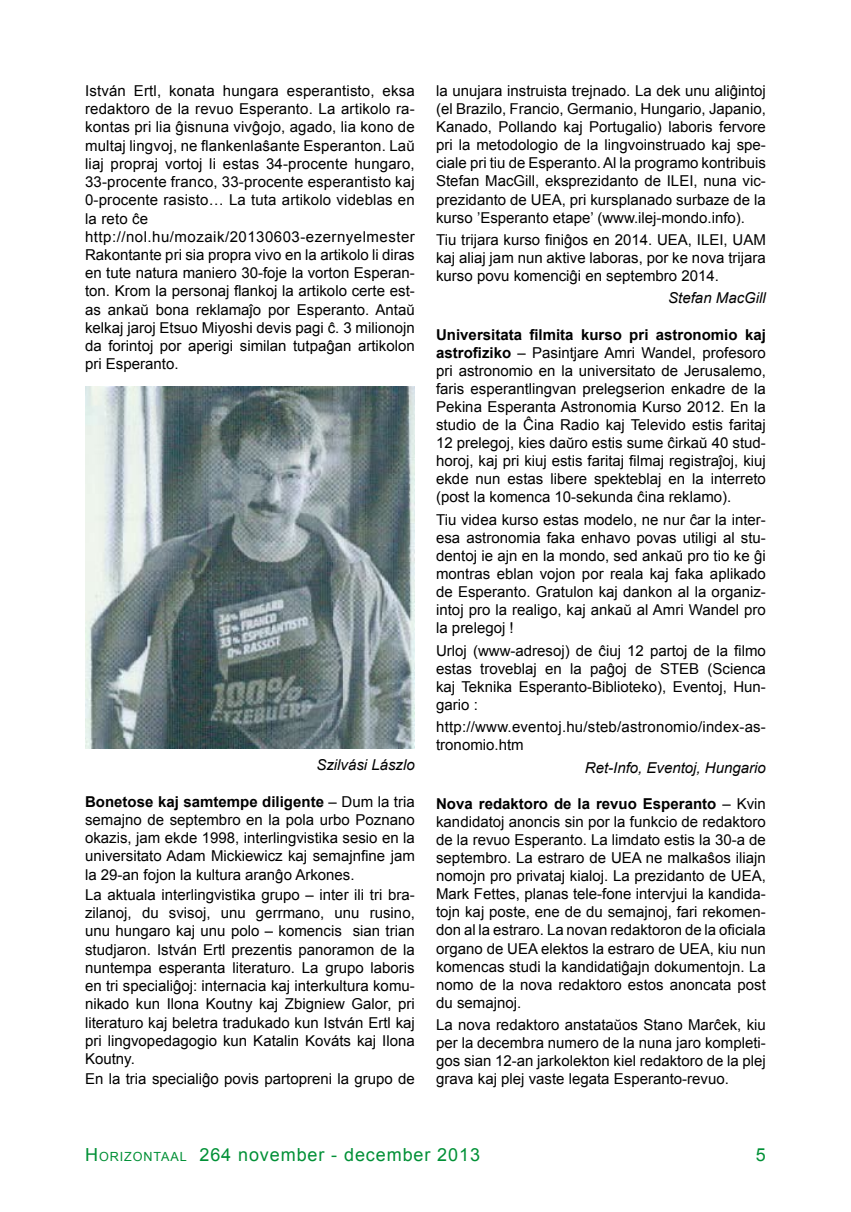
<style>
.page{position:relative;width:851px;height:1212px;background:#fff}
.page>*{position:absolute;margin:0;border:0;box-sizing:border-box;transform-origin:0 0}
.t1{font:18px "Arial";letter-spacing:.05em;color:#009036}
.t2{font:15px/18.1px "Arial";color:#000;text-align:justify}
.t3{font:italic 15px "Arial";color:#000}
.s1{font-weight:700}
.s2{font-size:12.6px}
</style>
<div class="page">
<img style="left:86px;top:387px;width:329px;height:361px">
<p class="t2" style="left:85px;top:82px;width:331px;text-align:left">István Ertl, konata hungara esperantisto, eksa redaktoro de la revuo Esperanto. La artikolo ra&shy;kontas pri lia ĝisnuna vivĝojo, agado, lia kono de multaj lingvoj, ne flankenlaŝante Esperanton. Laŭ liaj propraj vortoj li estas 34-procente hungaro, 33-procente franco, 33-procente esperantisto kaj 0-procente rasisto… La tuta artikolo videblas en la reto ĉe http://nol.hu/mozaik/20130603-ezernyelmester Rakontante pri sia propra vivo en la artikolo li diras en tute natura maniero 30-foje la vorton Esperan&shy;ton. Krom la personaj flankoj la artikolo certe est&shy;as ankaŭ bona reklamaĵo por Esperanto. Antaŭ kelkaj jaroj Etsuo Miyoshi devis pagi ĉ. 3 milionojn da forintoj por aperigi similan tutpaĝan artikolon pri Esperanto.</p>
<p class="t3" style="left:316px;top:755px;width:100px">Szilvási Lászlo</p>
<p class="t2" style="left:85px;top:792px;width:331px"><span class="s1">Bonetose kaj samtempe diligente</span> – Dum la tria semajno de septembro en la pola urbo Poznano okazis, jam ekde 1998, interlingvistika sesio en la universitato Adam Mickiewicz kaj semajnfine jam la 29-an fojon la kultura aranĝo Arkones.</p>
<p class="t2" style="left:85px;top:886px;width:331px">La aktuala interlingvistika grupo – inter ili tri bra&shy;zilanoj, du svisoj, unu gerrmano, unu rusino, unu hungaro kaj unu polo – komencis sian trian studjaron. István Ertl prezentis panoramon de la nuntempa esperanta literaturo. La grupo laboris en tri specialiĝoj: internacia kaj interkultura komu&shy;nikado kun Ilona Koutny kaj Zbigniew Galor, pri literaturo kaj beletra tradukado kun István Ertl kaj pri lingvopedagogio kun Katalin Kováts kaj Ilona Koutny.</p>
<p class="t2" style="left:85px;top:1070px;width:331px">En la tria specialiĝo povis partopreni la grupo de</p>
<p class="t2" style="left:436px;top:82px;width:331px">la unujara instruista trejnado. La dek unu aliĝintoj (el Brazilo, Francio, Germanio, Hungario, Japanio, Kanado, Pollando kaj Portugalio) laboris fervore pri la metodologio de la lingvoinstruado kaj spe&shy;ciale pri tiu de Esperanto. Al la programo kontribuis Stefan MacGill, eksprezidanto de ILEI, nuna vic&shy;prezidanto de UEA, pri kursplanado surbaze de la kurso ’Esperanto etape’ (www.ilej-mondo.info).</p>
<p class="t2" style="left:436px;top:231px;width:331px">Tiu trijara kurso finiĝos en 2014. UEA, ILEI, UAM kaj aliaj jam nun aktive laboras, por ke nova trijara kurso povu komenciĝi en septembro 2014.</p>
<p class="t3" style="left:668px;top:288px;width:99px">Stefan MacGill</p>
<p class="t2" style="left:436px;top:325px;width:331px"><span class="s1">Universitata filmita kurso pri astronomio kaj astrofiziko</span> – Pasintjare Amri Wandel, profesoro pri astronomio en la universitato de Jerusalemo, faris esperantlingvan prelegserion enkadre de la Pekina Esperanta Astronomia Kurso 2012. En la studio de la Ĉina Radio kaj Televido estis faritaj 12 prelegoj, kies daŭro estis sume ĉirkaŭ 40 stud&shy;horoj, kaj pri kiuj estis faritaj filmaj registraĵoj, kiuj ekde nun estas libere spekteblaj en la interreto (post la komenca 10-sekunda ĉina reklamo).</p>
<p class="t2" style="left:436px;top:510px;width:331px">Tiu videa kurso estas modelo, ne nur ĉar la inter&shy;esa astronomia faka enhavo povas utiligi al stu&shy;dentoj ie ajn en la mondo, sed ankaŭ pro tio ke ĝi montras eblan vojon por reala kaj faka aplikado de Esperanto. Gratulon kaj dankon al la organiz&shy;intoj pro la realigo, kaj ankaŭ al Amri Wandel pro la prelegoj !</p>
<p class="t2" style="left:436px;top:641px;width:331px">Urloj (www-adresoj) de ĉiuj 12 partoj de la filmo estas troveblaj en la paĝoj de STEB (Scienca kaj Teknika Esperanto-Biblioteko), Eventoj, Hun&shy;gario :</p>
<p class="t2" style="left:436px;top:718px;width:331px">http://www.eventoj.hu/steb/astronomio/index-as&shy;tronomio.htm</p>
<p class="t3" style="left:584px;top:758px;width:182px">Ret-Info, Eventoj, Hungario</p>
<p class="t2" style="left:436px;top:795px;width:331px"><span class="s1">Nova redaktoro de la revuo Esperanto</span> – Kvin kandidatoj anoncis sin por la funkcio de redaktoro de la revuo Esperanto. La limdato estis la 30-a de septembro. La estraro de UEA ne malkaŝos iliajn nomojn pro privataj kialoj. La prezidanto de UEA, Mark Fettes, planas tele-fone intervjui la kandida&shy;tojn kaj poste, ene de du semajnoj, fari rekomen&shy;don al la estraro. La novan redaktoron de la oficiala organo de UEA elektos la estraro de UEA, kiu nun komencas studi la kandidatiĝajn dokumentojn. La nomo de la nova redaktoro estos anoncata post du semajnoj.</p>
<p class="t2" style="left:436px;top:1016px;width:331px">La nova redaktoro anstataŭos Stano Marĉek, kiu per la decembra numero de la nuna jaro kompleti&shy;gos sian 12-an jarkolekton kiel redaktoro de la plej grava kaj plej vaste legata Esperanto-revuo.</p>
<p class="t1" style="left:85px;top:1143px;width:396px">H<span class="s2">orizontaal</span> 264 november - december 2013</p>
<p class="t1" style="left:755px;top:1143px;width:12px">5</p>
</div>
